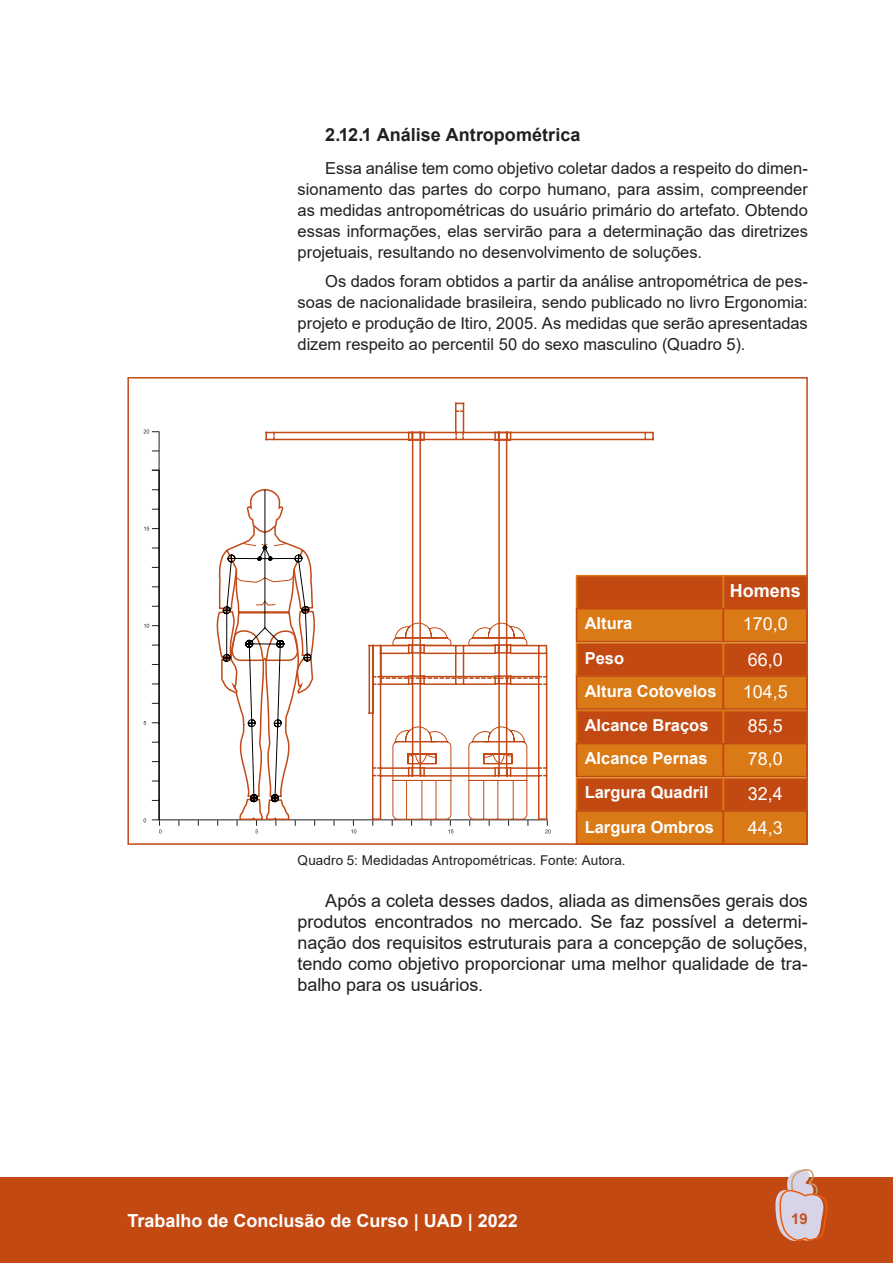
<style>
.page{position:relative;width:893px;height:1263px;background:#fff}
.page>*{position:absolute;margin:0;border:0;box-sizing:border-box;transform-origin:0 0}
.t1{font:18px/21px "Arial";letter-spacing:-.005em;color:#231f20;text-align:justify}
.t2{font:700 18px "Arial";color:#fff}
.t3{font:18px/32.2px "Arial";color:#fff}
.t4{font:700 18px "Arial";color:#231f20}
.t5{font:16.5px/21px "Arial";color:#231f20;text-align:justify}
.t6{font:700 16.5px/32.2px "Arial";color:#fff}
.t7{font:700 15px "Arial";color:#c35226}
.t8{font:13.5px "Arial";letter-spacing:.01em;color:#231f20}
</style>
<div class="page">
<div style="left:0;top:1178px;width:893px;height:85px;background:#c34913"></div>
<svg style="left:774px;top:1169px;width:56px;height:72px"></svg>
<div style="left:576px;top:576px;width:147px;height:33px;background:#c34913"></div>
<div style="left:576px;top:575px;width:148px;height:34px;border:2px solid #d97a17"></div>
<div style="left:723px;top:576px;width:84px;height:33px;background:#c34913"></div>
<div style="left:723px;top:575px;width:85px;height:34px;border:2px solid #d97a17"></div>
<div style="left:576px;top:609px;width:147px;height:33px;background:#d97a17"></div>
<div style="left:576px;top:608px;width:148px;height:34px;border:2px solid #c34913"></div>
<div style="left:723px;top:609px;width:84px;height:33px;background:#d97a17"></div>
<div style="left:723px;top:608px;width:85px;height:34px;border:2px solid #c34913"></div>
<div style="left:576px;top:643px;width:147px;height:33px;background:#c34913"></div>
<div style="left:576px;top:642px;width:148px;height:35px;border:2px solid #d97a17"></div>
<div style="left:723px;top:643px;width:84px;height:33px;background:#c34913"></div>
<div style="left:723px;top:642px;width:85px;height:35px;border:2px solid #d97a17"></div>
<div style="left:576px;top:676px;width:147px;height:33px;background:#d97a17"></div>
<div style="left:576px;top:675px;width:148px;height:35px;border:2px solid #c34913"></div>
<div style="left:723px;top:676px;width:84px;height:33px;background:#d97a17"></div>
<div style="left:723px;top:675px;width:85px;height:35px;border:2px solid #c34913"></div>
<div style="left:576px;top:711px;width:147px;height:33px;background:#c34913"></div>
<div style="left:576px;top:710px;width:148px;height:34px;border:2px solid #d97a17"></div>
<div style="left:723px;top:711px;width:84px;height:33px;background:#c34913"></div>
<div style="left:723px;top:710px;width:85px;height:34px;border:2px solid #d97a17"></div>
<div style="left:576px;top:744px;width:147px;height:33px;background:#d97a17"></div>
<div style="left:576px;top:743px;width:148px;height:34px;border:2px solid #c34913"></div>
<div style="left:723px;top:744px;width:84px;height:33px;background:#d97a17"></div>
<div style="left:723px;top:743px;width:85px;height:34px;border:2px solid #c34913"></div>
<div style="left:576px;top:778px;width:147px;height:33px;background:#c34913"></div>
<div style="left:576px;top:777px;width:148px;height:35px;border:2px solid #d97a17"></div>
<div style="left:723px;top:778px;width:84px;height:33px;background:#c34913"></div>
<div style="left:723px;top:777px;width:85px;height:35px;border:2px solid #d97a17"></div>
<div style="left:576px;top:811px;width:147px;height:33px;background:#d97a17"></div>
<div style="left:576px;top:810px;width:148px;height:35px;border:2px solid #c34913"></div>
<div style="left:723px;top:811px;width:84px;height:33px;background:#d97a17"></div>
<div style="left:723px;top:810px;width:85px;height:35px;border:2px solid #c34913"></div>
<div style="left:127px;top:377px;width:681px;height:468px;border:2px solid #c34913"></div>
<svg style="left:151px;top:431px;width:63px;height:390px"></svg>
<svg style="left:144px;top:624px;width:5px;height:4px"></svg>
<svg style="left:144px;top:527px;width:5px;height:4px"></svg>
<svg style="left:159px;top:820px;width:2px;height:13px"></svg>
<svg style="left:144px;top:429px;width:15px;height:4px"></svg>
<svg style="left:214px;top:402px;width:440px;height:431px"></svg>
<p class="t4" style="left:325px;top:128px;width:257px">2.12.1 Análise Antropométrica</p>
<p class="t5" style="left:298px;top:159px;width:512px;text-indent:28px">Essa análise tem como objetivo coletar dados a respeito do dimen&shy;sionamento das partes do corpo humano, para assim, compreender as medidas antropométricas do usuário primário do artefato. Obtendo essas informações, elas servirão para a determinação das diretrizes projetuais, resultando no desenvolvimento de soluções.</p>
<p class="t5" style="left:298px;top:272px;width:512px;text-indent:28px">Os dados foram obtidos a partir da análise antropométrica de pes&shy;soas de nacionalidade brasileira, sendo publicado no livro Ergonomia: projeto e produção de Itiro, 2005. As medidas que serão apresentadas dizem respeito ao percentil 50 do sexo masculino (Quadro 5).</p>
<p class="t6" style="left:585px;top:609px;width:49px">Altura</p>
<p class="t6" style="left:585px;top:644px;width:133px">Peso<br>Altura Cotovelos</p>
<p class="t6" style="left:585px;top:710px;width:125px">Alcance Braços</p>
<p class="t6" style="left:585px;top:743px;width:124px">Alcance Pernas</p>
<p class="t6" style="left:585px;top:777px;width:131px;line-height:34.2px">Largura Quadril<br>Largura Ombros</p>
<p class="t8" style="left:298px;top:855px;width:329px">Quadro 5: Medidadas Antropométricas. Fonte: Autora.</p>
<p class="t2" style="left:730px;top:584px;width:73px">Homens</p>
<p class="t3" style="left:743px;top:609px;width:47px">170,0</p>
<p class="t3" style="left:743px;top:645px;width:47px">66,0<br>104,5</p>
<p class="t3" style="left:748px;top:711px;width:37px">85,5</p>
<p class="t3" style="left:748px;top:744px;width:37px">78,0</p>
<p class="t3" style="left:748px;top:778px;width:37px;line-height:34.2px">32,4<br>44,3</p>
<p class="t1" style="left:298px;top:892px;width:512px;text-indent:28px">Após a coleta desses dados, aliada as dimensões gerais dos produtos encontrados no mercado. Se faz possível a determi&shy;nação dos requisitos estruturais para a concepção de soluções, tendo como objetivo proporcionar uma melhor qualidade de tra&shy;balho para os usuários.</p>
<p class="t2" style="left:128px;top:1214px;width:392px">Trabalho de Conclusão de Curso | UAD | 2022</p>
<p class="t7" style="left:791px;top:1213px;width:18px">19</p>
</div>
